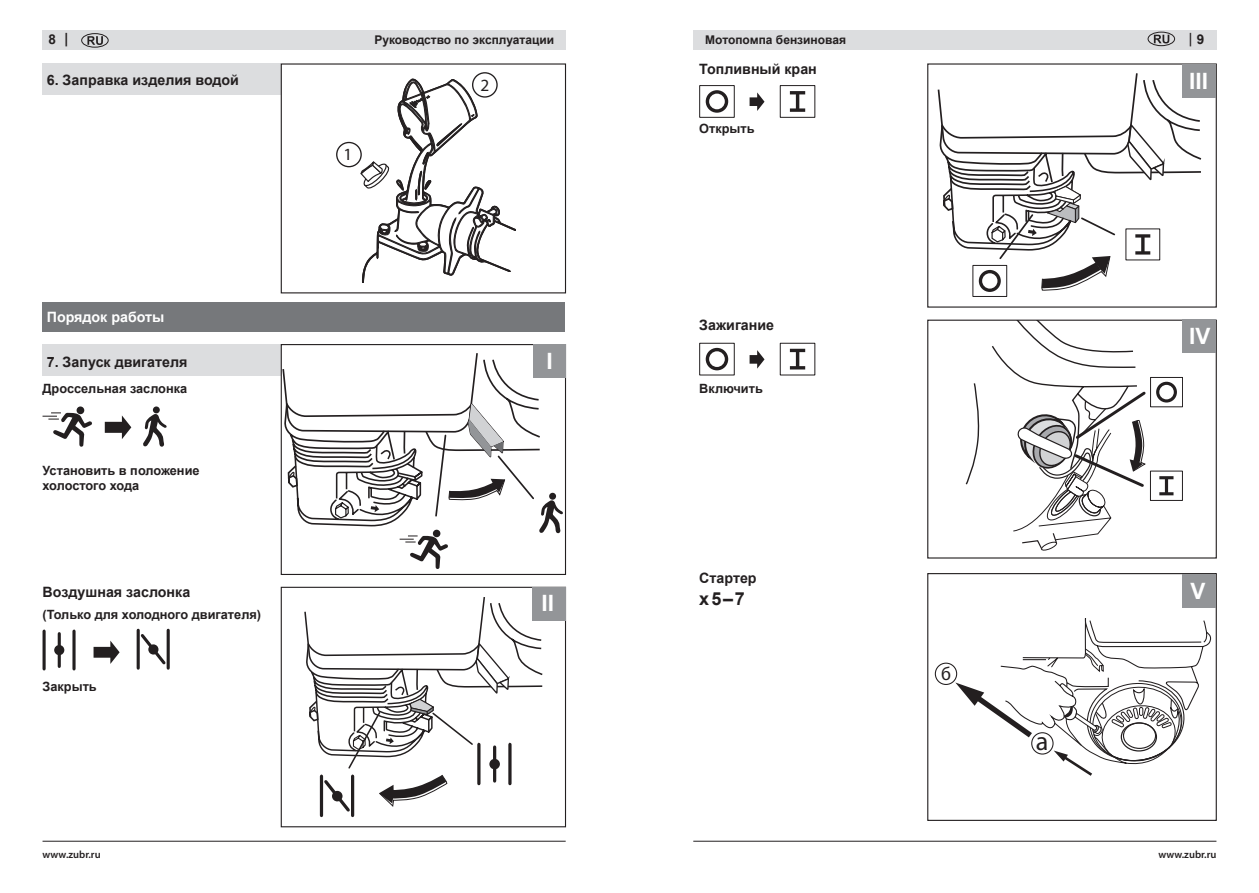
<style>
.page{position:relative;width:1259px;height:893px;background:#fff}
.page>*{position:absolute;margin:0;border:0;box-sizing:border-box;transform-origin:0 0}
.t1{font:26.25px "Myriad Pro";color:#231f20}
.Таб_заголовок{font:700 22.5px "Arial";color:#fff}
.t2{font:18.75px "Myriad Pro";color:#231f20}
.PosleSpis_copy{font:700 18px "Arial";color:#231f20}
.t3{font:17.1px "Myriad Pro";color:#231f20}
.t4{font:700 14.25px "Arial";color:#231f20}
.Таб_заголовок-2{font:700 14.25px "Arial";color:#fff}
.t5{font:700 13.5px "Arial";color:#231f20}
.t6{font:600 13.5px "Myriad Pro";color:#231f20}
.PosleSpis_copy-2{font:700 12.75px/15px "Arial";color:#231f20}
.t7{font:700 12px "Arial";color:#231f20}
.t8{font:600 10.5px "Myriad Pro";color:#231f20}
.s1{font-family:"Myriad Pro"}
.s2{font-family:"Arial";font-weight:700}
</style>
<div class="page">
<div style="left:693px;top:30px;width:523px;height:20px;background:#dcdddf"></div>
<div style="left:43px;top:30px;width:523px;height:20px;background:#dcdddf"></div>
<hr style="left:693px;top:841px;width:523px;height:1px;background:#231f20">
<hr style="left:43px;top:841px;width:523px;height:1px;background:#231f20">
<svg style="left:1153px;top:35px;width:16px;height:8px"></svg>
<div style="left:1147px;top:32px;width:28px;height:14px;border:1px solid #231f20;border-radius:50%"></div>
<svg style="left:87px;top:36px;width:16px;height:9px"></svg>
<div style="left:81px;top:33px;width:27px;height:15px;border:1px solid #231f20;border-radius:50%"></div>
<div style="left:43px;top:63px;width:238px;height:32px;background:#dcdddf"></div>
<svg style="left:359px;top:78px;width:157px;height:205px"></svg>
<div style="left:336px;top:142px;width:26px;height:25px;border:1px solid #231f20;border-radius:50%"></div>
<div style="left:472px;top:72px;width:26px;height:26px;border:1px solid #231f20;border-radius:50%"></div>
<div style="left:281px;top:63px;width:285px;height:230px;border:1px solid #231f20"></div>
<div style="left:43px;top:302px;width:522px;height:30px;background:#76787b"></div>
<div style="left:43px;top:344px;width:238px;height:32px;background:#dcdddf"></div>
<svg style="left:105px;top:415px;width:26px;height:24px"></svg>
<div style="left:153px;top:406px;width:7px;height:7px;background:#231f20;border-radius:50%"></div>
<svg style="left:143px;top:414px;width:24px;height:33px"></svg>
<div style="left:77px;top:406px;width:7px;height:8px;background:#231f20;border-radius:50%"></div>
<svg style="left:43px;top:413px;width:49px;height:34px"></svg>
<svg style="left:283px;top:353px;width:280px;height:216px"></svg>
<div style="left:281px;top:344px;width:285px;height:231px;border:1px solid #231f20"></div>
<div style="left:533px;top:344px;width:32px;height:34px;background:#939598"></div>
<svg style="left:94px;top:641px;width:26px;height:23px"></svg>
<hr style="left:167px;top:630px;width:3px;height:38px;background:#231f20">
<hr style="left:137px;top:630px;width:3px;height:38px;background:#231f20">
<svg style="left:139px;top:631px;width:28px;height:36px"></svg>
<div style="left:148px;top:644px;width:10px;height:10px;background:#231f20;border-radius:50%"></div>
<hr style="left:58px;top:634px;width:3px;height:32px;background:#231f20">
<svg style="left:72px;top:631px;width:4px;height:38px"></svg>
<hr style="left:43px;top:631px;width:3px;height:38px;background:#231f20">
<div style="left:54px;top:645px;width:10px;height:10px;background:#231f20;border-radius:50%"></div>
<hr style="left:351px;top:776px;width:3px;height:39px;background:#231f20">
<hr style="left:320px;top:776px;width:3px;height:39px;background:#231f20">
<svg style="left:304px;top:597px;width:238px;height:217px"></svg>
<div style="left:281px;top:587px;width:285px;height:240px;border:1px solid #231f20"></div>
<svg style="left:749px;top:92px;width:15px;height:19px"></svg>
<div style="left:699px;top:85px;width:35px;height:33px;border:1px solid #231f20"></div>
<svg style="left:705px;top:90px;width:23px;height:23px"></svg>
<svg style="left:790px;top:91px;width:15px;height:21px"></svg>
<div style="left:780px;top:85px;width:35px;height:33px;border:1px solid #231f20"></div>
<div style="left:972px;top:265px;width:35px;height:32px;border:1px solid #231f20"></div>
<svg style="left:937px;top:73px;width:264px;height:223px"></svg>
<svg style="left:749px;top:350px;width:15px;height:19px"></svg>
<div style="left:699px;top:343px;width:35px;height:32px;border:1px solid #231f20"></div>
<svg style="left:705px;top:348px;width:23px;height:22px"></svg>
<svg style="left:790px;top:349px;width:15px;height:20px"></svg>
<div style="left:780px;top:343px;width:35px;height:32px;border:1px solid #231f20"></div>
<div style="left:1150px;top:377px;width:33px;height:30px;border:1px solid #231f20"></div>
<svg style="left:1156px;top:382px;width:21px;height:21px"></svg>
<svg style="left:1159px;top:476px;width:14px;height:19px"></svg>
<div style="left:1150px;top:471px;width:32px;height:30px;border:1px solid #231f20"></div>
<svg style="left:965px;top:322px;width:181px;height:229px"></svg>
<div style="left:927px;top:320px;width:289px;height:239px;border:1px solid #231f20"></div>
<svg style="left:955px;top:618px;width:256px;height:158px"></svg>
<div style="left:935px;top:663px;width:22px;height:22px;border:1px solid #231f20;border-radius:50%"></div>
<div style="left:1031px;top:732px;width:22px;height:23px;border:1px solid #231f20;border-radius:50%"></div>
<div style="left:927px;top:573px;width:289px;height:248px;border:1px solid #231f20"></div>
<div style="left:532px;top:587px;width:33px;height:33px;background:#939598"></div>
<div style="left:1181px;top:64px;width:34px;height:34px;background:#939598"></div>
<div style="left:1181px;top:319px;width:34px;height:34px;background:#939598"></div>
<div style="left:1181px;top:574px;width:34px;height:33px;background:#939598"></div>
<p class="t5" style="left:48px;top:30px;width:21px">8 <span class="s1">|</span></p>
<p class="t6" style="left:1189px;top:30px;width:17px">| <span class="s2">9</span></p>
<p class="t4" style="left:47px;top:70px;width:194px">6. Заправка изделия водой</p>
<p class="t7" style="left:374px;top:32px;width:181px">Руководство по эксплуатации</p>
<p class="t7" style="left:705px;top:32px;width:142px">Мотопомпа бензиновая</p>
<p class="t4" style="left:699px;top:59px;width:119px">Топливный кран</p>
<p class="Таб_заголовок" style="left:1189px;top:66px;width:20px">III</p>
<p class="t3" style="left:480px;top:74px;width:10px">2</p>
<p class="Таб_заголовок-2" style="left:47px;top:308px;width:119px">Порядок работы</p>
<p class="t4" style="left:47px;top:353px;width:142px">7. Запуск двигателя</p>
<p class="PosleSpis_copy-2" style="left:43px;top:382px;width:146px">Дроссельная заслонка</p>
<p class="PosleSpis_copy-2" style="left:43px;top:463px;width:159px">Установить в положение холостого хода</p>
<p class="t4" style="left:43px;top:583px;width:149px">Воздушная заслонка</p>
<p class="PosleSpis_copy-2" style="left:43px;top:607px;width:220px">(Только для холодного двигателя)</p>
<p class="PosleSpis_copy-2" style="left:43px;top:680px;width:56px">Закрыть</p>
<p class="t3" style="left:344px;top:144px;width:10px">1</p>
<p class="Таб_заголовок" style="left:546px;top:346px;width:8px">I</p>
<p class="Таб_заголовок" style="left:541px;top:588px;width:14px">II</p>
<p class="PosleSpis_copy-2" style="left:699px;top:121px;width:57px">Открыть</p>
<p class="t4" style="left:699px;top:315px;width:76px">Зажигание</p>
<p class="PosleSpis_copy-2" style="left:699px;top:382px;width:65px">Включить</p>
<p class="t4" style="left:699px;top:569px;width:59px">Стартер</p>
<p class="PosleSpis_copy" style="left:699px;top:586px;width:47px">х5–7</p>
<p class="t2" style="left:941px;top:662px;width:11px">б</p>
<p class="t1" style="left:1036px;top:725px;width:14px">a</p>
<p class="Таб_заголовок" style="left:1189px;top:321px;width:23px">IV</p>
<p class="Таб_заголовок" style="left:1190px;top:576px;width:17px">V</p>
<p class="t8" style="left:43px;top:847px;width:60px">www.zubr.ru</p>
<p class="t8" style="left:1158px;top:847px;width:60px">www.zubr.ru</p>
</div>
